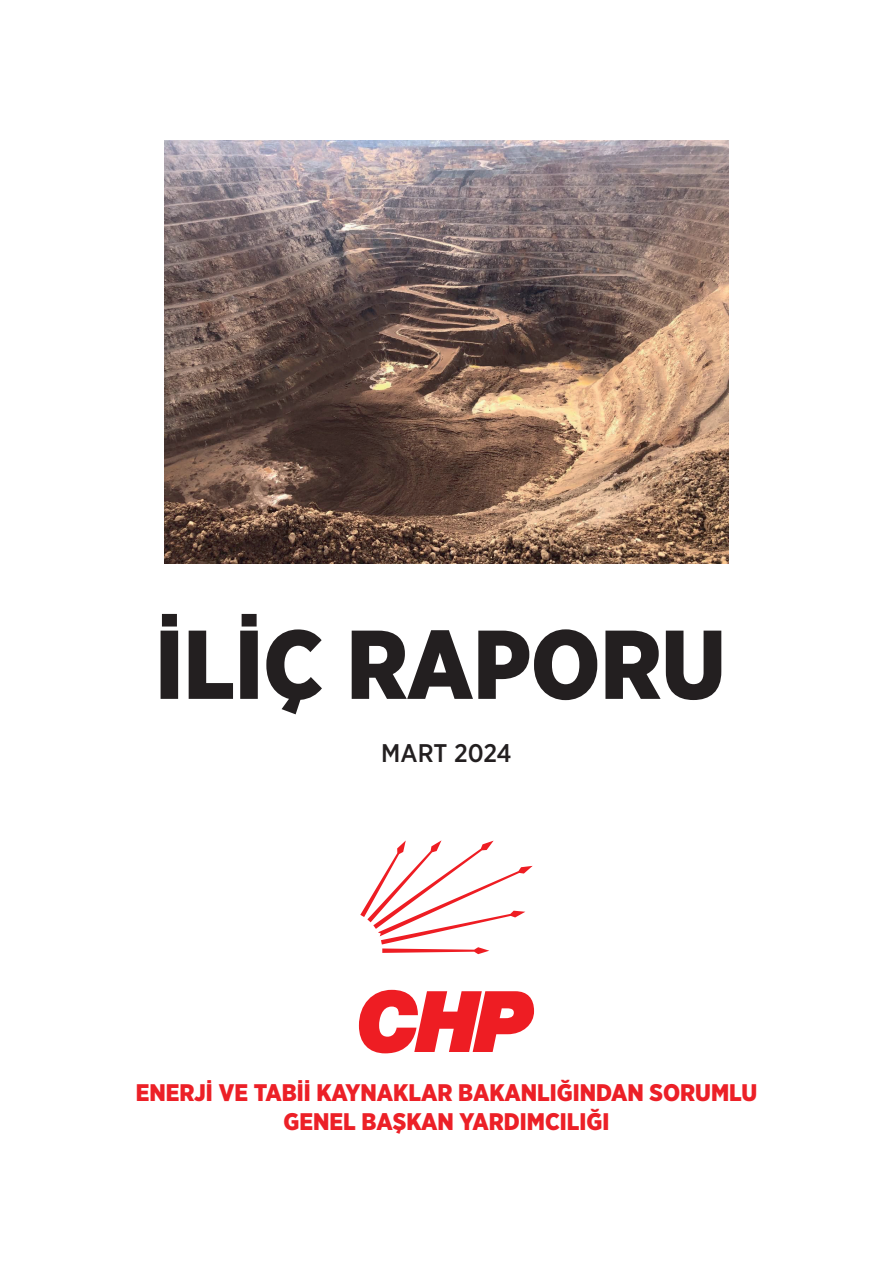
<style>
.page{position:relative;width:893px;height:1263px;background:#fff}
.page>*{position:absolute;margin:0;border:0;box-sizing:border-box;transform-origin:0 0}
.t1{font:900 97.5px "Gotham Narrow";color:#231f20}
.t2{font:500 25.5px "Gotham Narrow";letter-spacing:-.005em;color:#231f20}
.t3{font:900 24px/28.8px "Gotham Narrow";color:#ec2027;text-align:center}
</style>
<div class="page">
<img style="left:164px;top:140px;width:564px;height:423px">
<svg style="left:359px;top:990px;width:175px;height:63px"></svg>
<svg style="left:360px;top:840px;width:173px;height:114px"></svg>
<h1 class="t1" style="left:155px;top:600px;width:572px">İLİÇ RAPORU</h1>
<p class="t2" style="left:381px;top:737px;width:132px">MART 2024</p>
<p class="t3" style="left:136px;top:1078px;width:623px">ENERJI VE TABII KAYNAKLAR BAKANLIĞINDAN SORUMLU<br>GENEL BAŞKAN YARDIMCILIĞI</p>
</div>
